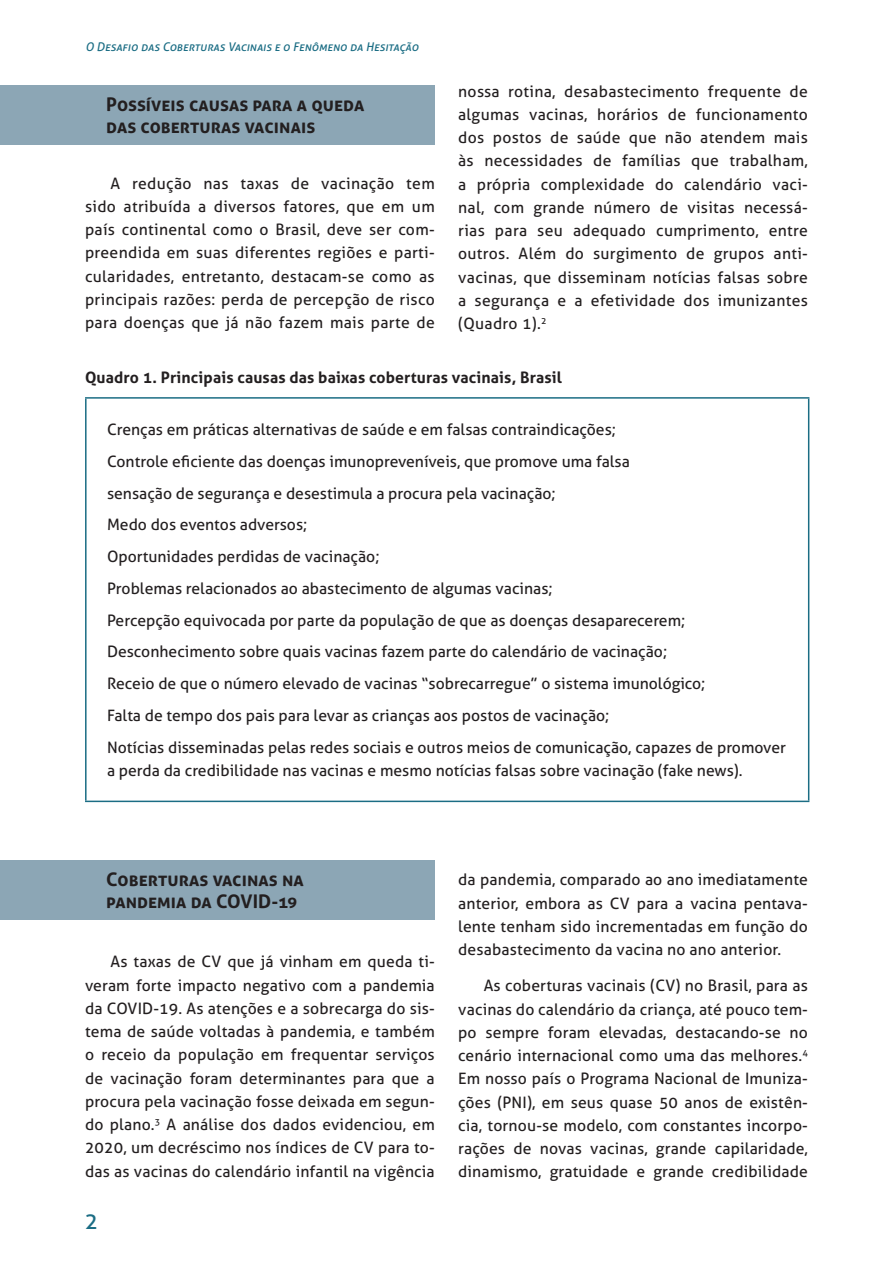
<style>
.page{position:relative;width:893px;height:1263px;background:#fff}
.page>*{position:absolute;margin:0;border:0;box-sizing:border-box;transform-origin:0 0}
.t1{font:22.5px "Aller";color:#1b6d84}
.t2{font:700 18.75px/22.5px "Aller";letter-spacing:.005em;color:#231f20}
.t3{font:15.75px/23.2px "Aller";color:#231f20;text-align:justify}
.t4{font:700 15.75px "Aller";letter-spacing:.01em;color:#231f20}
.t5{font:italic 12px "Aller";color:#1b6d84}
</style>
<div class="page">
<div style="left:0;top:85px;width:435px;height:60px;background:#8ca6b5"></div>
<div style="left:0;top:860px;width:435px;height:59px;background:#8ca6b5"></div>
<hr style="left:85px;top:397px;width:724px;height:2px;background:#1b6d84">
<hr style="left:85px;top:399px;width:2px;height:402px;background:#1b6d84">
<hr style="left:808px;top:399px;width:1px;height:402px;background:#1b6d84">
<hr style="left:85px;top:801px;width:724px;height:1px;background:#1b6d84">
<p class="t5" style="left:85px;top:39px;width:335px">O Desafio das Coberturas Vacinais e o Fenômeno da Hesitação</p>
<p class="t3" style="left:458px;top:79px;width:351px">nossa rotina, desabastecimento frequente de algumas vacinas, horários de funcionamento dos postos de saúde que não atendem mais às necessidades de famílias que trabalham, a própria complexidade do calendário vaci&shy;nal, com grande número de visitas necessá&shy;rias para seu adequado cumprimento, entre outros. Além do surgimento de grupos anti&shy;vacinas, que disseminam notícias falsas sobre a segurança e a efetividade dos imunizantes (Quadro 1).<sup>2</sup></p>
<p class="t4" style="left:85px;top:367px;width:478px">Quadro 1. Principais causas das baixas coberturas vacinais, Brasil</p>
<p class="t3" style="left:107px;top:413px;width:680px;line-height:31.8px;text-align:left">Crenças em práticas alternativas de saúde e em falsas contraindicações;<br>Controle eficiente das doenças imunopreveníveis, que promove uma falsa<br>sensação de segurança e desestimula a procura pela vacinação;<br>Medo dos eventos adversos;<br>Oportunidades perdidas de vacinação;<br>Problemas relacionados ao abastecimento de algumas vacinas;<br>Percepção equivocada por parte da população de que as doenças desaparecerem; Desconhecimento sobre quais vacinas fazem parte do calendário de vacinação;<br>Receio de que o número elevado de vacinas “sobrecarregue” o sistema imunológico;<br>Falta de tempo dos pais para levar as crianças aos postos de vacinação;<br>Notícias disseminadas pelas redes sociais e outros meios de comunicação, capazes de promover</p>
<p class="t3" style="left:107px;top:758px;width:637px">a perda da credibilidade nas vacinas e mesmo notícias falsas sobre vacinação (fake news).</p>
<p class="t2" style="left:106px;top:93px;width:259px">Possíveis causas para a queda das coberturas vacinais</p>
<p class="t3" style="left:85px;top:171px;width:351px;text-indent:26px">A redução nas taxas de vacinação tem sido atribuída a diversos fatores, que em um país continental como o Brasil, deve ser com&shy;preendida em suas diferentes regiões e parti&shy;cularidades, entretanto, destacam-se como as principais razões: perda de percepção de risco para doenças que já não fazem mais parte de</p>
<p class="t2" style="left:106px;top:867px;width:199px">Coberturas vacinas na pandemia da COVID-19</p>
<p class="t3" style="left:85px;top:950px;width:351px;text-indent:26px">As taxas de CV que já vinham em queda ti&shy;veram forte impacto negativo com a pandemia da COVID-19. As atenções e a sobrecarga do sis&shy;tema de saúde voltadas à pandemia, e também o receio da população em frequentar serviços de vacinação foram determinantes para que a procura pela vacinação fosse deixada em segun&shy;do plano.<sup>3</sup> A análise dos dados evidenciou, em 2020, um decréscimo nos índices de CV para to&shy;das as vacinas do calendário infantil na vigência</p>
<h1 class="t1" style="left:85px;top:1207px;width:15px">2</h1>
<p class="t3" style="left:458px;top:868px;width:351px">da pandemia, comparado ao ano imediatamente anterior, embora as CV para a vacina pentava&shy;lente tenham sido incrementadas em função do desabastecimento da vacina no ano anterior.</p>
<p class="t3" style="left:458px;top:974px;width:351px;text-indent:26px">As coberturas vacinais (CV) no Brasil, para as vacinas do calendário da criança, até pouco tem&shy;po sempre foram elevadas, destacando-se no cenário internacional como uma das melhores.<sup>4<br></sup>Em nosso país o Programa Nacional de Imuniza&shy;ções (PNI), em seus quase 50 anos de existên&shy;cia, tornou-se modelo, com constantes incorpo&shy;rações de novas vacinas, grande capilaridade, dinamismo, gratuidade e grande credibilidade</p>
</div>
